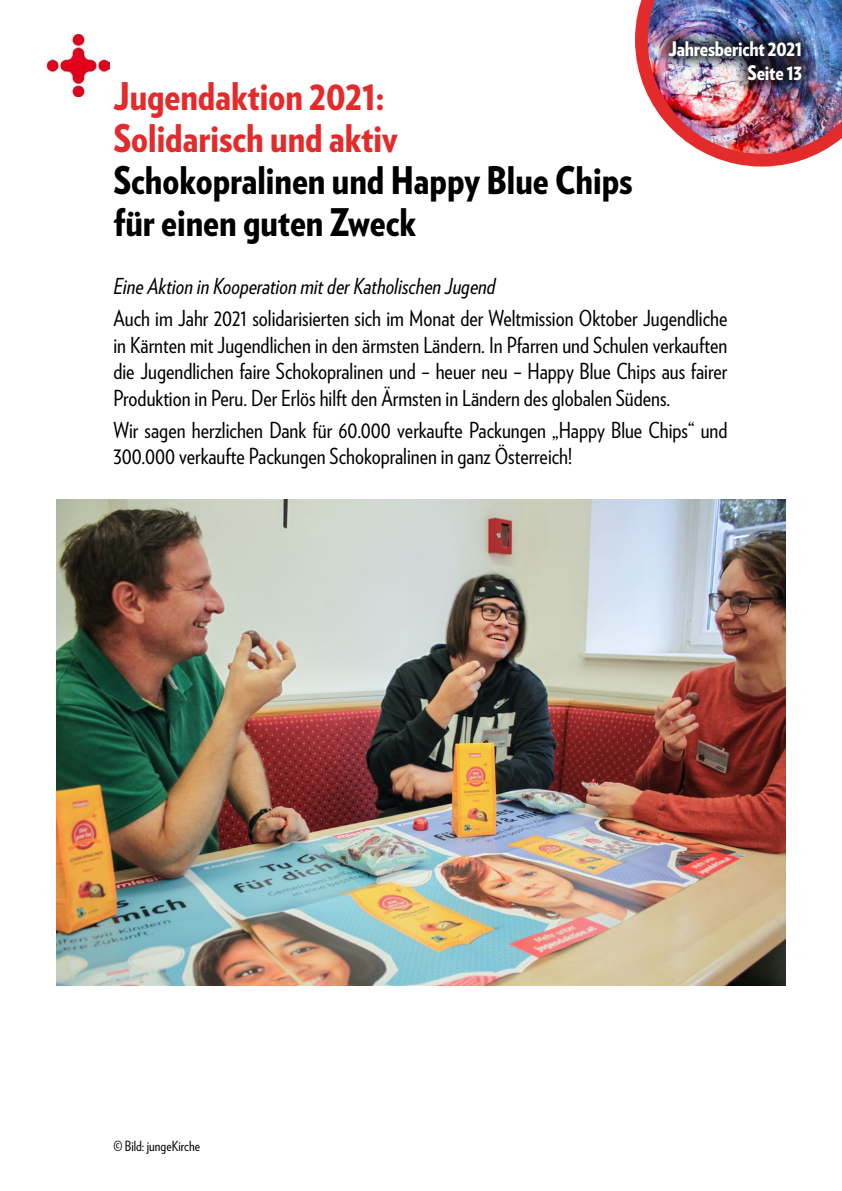
<style>
.page{position:relative;width:842px;height:1191px;background:#fff}
.page>*{position:absolute;margin:0;border:0;box-sizing:border-box;transform-origin:0 0}
.t1{font:900 38px/42px "Verlag Condensed";color:#000}
.t2{font:900 38px/42px "Verlag Condensed";color:#e42b2b}
.t3{font:22px/26.4px "Verlag Condensed";color:#000;text-align:justify}
.t4{font:italic 22px "Verlag Condensed";color:#000}
.t5{font:900 20px/24px "Verlag Condensed";letter-spacing:-.01em;color:#fff;text-align:right}
.t6{font:14px "Verlag Condensed";color:#000}
</style>
<div class="page">
<img style="left:57px;top:499px;width:728px;height:486px">
<img style="left:46px;top:34px;width:63px;height:62px">
<img style="left:635px;top:0;width:207px;height:167px">
<p class="t5" style="left:668px;top:36px;width:135px">Jahresbericht 2021<br>Seite 13</p>
<h1 class="t2" style="left:113px;top:73px;width:286px">Jugendaktion 2021:<br>Solidarisch und aktiv</h1>
<h1 class="t1" style="left:113px;top:157px;width:521px">Schokopralinen und Happy Blue Chips für einen guten Zweck</h1>
<p class="t4" style="left:113px;top:271px;width:384px">Eine Aktion in Kooperation mit der Katholischen Jugend</p>
<p class="t3" style="left:113px;top:304px;width:616px">Auch im Jahr 2021 solidarisierten sich im Monat der Weltmission Oktober Jugendliche in Kärnten mit Jugendlichen in den ärmsten Ländern. In Pfarren und Schulen verkauften die Jugendlichen faire Schokopralinen und – heuer neu – Happy Blue Chips aus fairer Produktion in Peru. Der Erlös hilft den Ärmsten in Ländern des globalen Südens.</p>
<p class="t3" style="left:113px;top:416px;width:616px">Wir sagen herzlichen Dank für 60.000 verkaufte Packungen „Happy Blue Chips“ und<br>300.000 verkaufte Packungen Schokopralinen in ganz Österreich!</p>
<p class="t6" style="left:113px;top:1136px;width:88px">© Bild: jungeKirche</p>
</div>
